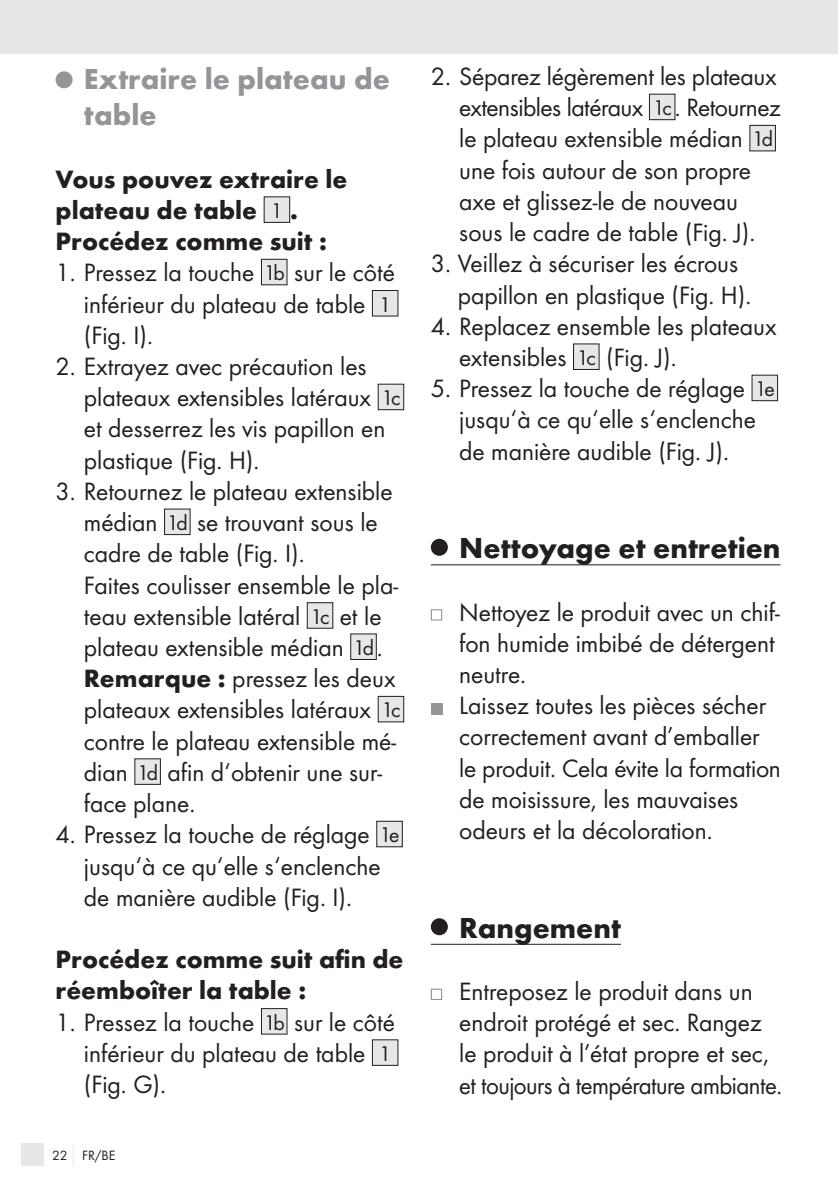
<style>
.page{position:relative;width:838px;height:1189px;background:#fff}
.page>*{position:absolute;margin:0;border:0;box-sizing:border-box;transform-origin:0 0}
.t1{font:700 30px "Futura";color:#231f20}
.t2{font:700 30px/36px "Futura";color:#939598}
.t3{font:26px/31.2px "Futura Boo";color:#231f20}
.t4{font:700 26px/31.2px "Futura";color:#231f20}
.t5{font:14px "Futura Boo";color:#231f20}
.s1{font-family:"Futura Boo";font-weight:400;font-size:22px}
.s2{font-size:22px}
.s3{font-family:"Futura";font-weight:700}
</style>
<div class="page">
<div style="left:0;top:0;width:837px;height:54px;background:#e6e7e9"></div>
<div style="left:21px;top:1143px;width:23px;height:22px;background:#e6e7e9"></div>
<svg style="left:73px;top:1143px;width:1px;height:22px"></svg>
<div style="left:56px;top:71px;width:17px;height:17px;background:#939598;border-radius:50%"></div>
<div style="left:264px;top:197px;width:25px;height:25px;background:#e6e7e9"></div>
<div style="left:263px;top:196px;width:27px;height:27px;border:1px solid #231f20"></div>
<div style="left:261px;top:259px;width:26px;height:26px;background:#e6e7e9"></div>
<div style="left:261px;top:259px;width:26px;height:26px;border:1px solid #231f20"></div>
<div style="left:372px;top:290px;width:25px;height:26px;background:#e6e7e9"></div>
<div style="left:371px;top:290px;width:27px;height:26px;border:1px solid #231f20"></div>
<div style="left:378px;top:384px;width:25px;height:25px;background:#e6e7e9"></div>
<div style="left:377px;top:383px;width:27px;height:27px;border:1px solid #231f20"></div>
<div style="left:164px;top:509px;width:26px;height:25px;background:#e6e7e9"></div>
<div style="left:164px;top:508px;width:26px;height:27px;border:1px solid #231f20"></div>
<div style="left:307px;top:602px;width:25px;height:26px;background:#e6e7e9"></div>
<div style="left:306px;top:602px;width:27px;height:26px;border:1px solid #231f20"></div>
<div style="left:350px;top:634px;width:26px;height:25px;background:#e6e7e9"></div>
<div style="left:350px;top:633px;width:26px;height:27px;border:1px solid #231f20"></div>
<div style="left:378px;top:696px;width:25px;height:25px;background:#e6e7e9"></div>
<div style="left:377px;top:695px;width:27px;height:27px;border:1px solid #231f20"></div>
<div style="left:135px;top:758px;width:25px;height:26px;background:#e6e7e9"></div>
<div style="left:376px;top:821px;width:26px;height:25px;background:#e6e7e9"></div>
<div style="left:376px;top:820px;width:26px;height:27px;border:1px solid #231f20"></div>
<div style="left:261px;top:1008px;width:26px;height:25px;background:#e6e7e9"></div>
<div style="left:261px;top:1007px;width:26px;height:27px;border:1px solid #231f20"></div>
<div style="left:372px;top:1039px;width:25px;height:26px;background:#e6e7e9"></div>
<hr style="left:430px;top:564px;width:350px;height:1px;background:#231f20">
<hr style="left:430px;top:943px;width:190px;height:1px;background:#231f20">
<div style="left:649px;top:94px;width:25px;height:26px;background:#e6e7e9"></div>
<div style="left:648px;top:94px;width:27px;height:26px;border:1px solid #231f20"></div>
<div style="left:749px;top:125px;width:26px;height:26px;background:#e6e7e9"></div>
<div style="left:573px;top:344px;width:25px;height:25px;background:#e6e7e9"></div>
<div style="left:572px;top:343px;width:27px;height:27px;border:1px solid #231f20"></div>
<div style="left:751px;top:375px;width:26px;height:25px;background:#e6e7e9"></div>
<div style="left:430px;top:538px;width:17px;height:17px;background:#231f20;border-radius:50%"></div>
<svg style="left:430px;top:609px;width:12px;height:11px"></svg>
<div style="left:430px;top:702px;width:12px;height:12px;background:#939598"></div>
<div style="left:430px;top:918px;width:17px;height:17px;background:#231f20;border-radius:50%"></div>
<svg style="left:430px;top:988px;width:12px;height:11px"></svg>
<p class="t2" style="left:84px;top:61px;width:307px">Extraire le plateau de table</p>
<p class="t4" style="left:55px;top:163px;width:293px">Vous pouvez extraire le plateau de table <span class="s1">1</span> .<br>Procédez comme suit :</p>
<p class="t3" style="left:84px;top:257px;width:312px;text-indent:-28px">1. Pressez la touche <span class="s2">1b</span> sur le côté inférieur du plateau de table <span class="s2">1 </span>(Fig. I).</p>
<p class="t3" style="left:84px;top:350px;width:318px;text-indent:-28px">2. Extrayez avec précaution les plateaux extensibles latéraux <span class="s2">1c </span>et desserrez les vis papillon en plastique (Fig. H).</p>
<p class="t3" style="left:84px;top:475px;width:318px;text-indent:-28px">3. Retournez le plateau extensible médian <span class="s2">1d</span> se trouvant sous le cadre de table (Fig. I).<br>Faites coulisser ensemble le pla&shy;teau extensible latéral <span class="s2">1c</span> et le plateau extensible médian <span class="s2">1d</span>.<br><span class="s3">Remarque :</span> pressez les deux plateaux extensibles latéraux <span class="s2">1c </span>contre le plateau extensible mé&shy;dian <span class="s2">1d</span> afin d‘obtenir une sur&shy;face plane.</p>
<p class="t3" style="left:84px;top:818px;width:317px;text-indent:-28px">4. Pressez la touche de réglage <span class="s2">1e </span>jusqu‘à ce qu‘elle s‘enclenche de manière audible (Fig. I).</p>
<p class="t4" style="left:56px;top:943px;width:349px">Procédez comme suit afin de réemboîter la table :</p>
<p class="t3" style="left:84px;top:1005px;width:312px;text-indent:-28px">1. Pressez la touche <span class="s2">1b</span> sur le côté inférieur du plateau de table <span class="s2">1 </span>(Fig. G).</p>
<p class="t5" style="left:52px;top:1146px;width:65px">22 FR/BE</p>
<p class="t3" style="left:459px;top:60px;width:323px;text-indent:-28px">2. Séparez légèrement les plateaux extensibles latéraux <span class="s2">1c</span> . Retournez le plateau extensible médian <span class="s2">1d </span>une fois autour de son propre axe et glissez-le de nouveau sous le cadre de table (Fig. J).</p>
<p class="t3" style="left:457px;top:248px;width:295px;text-indent:-27px">3. Veillez à sécuriser les écrous papillon en plastique (Fig. H).</p>
<p class="t3" style="left:459px;top:310px;width:319px;text-indent:-28px">4. Replacez ensemble les plateaux extensibles <span class="s2">1c</span> (Fig. J).</p>
<p class="t3" style="left:459px;top:372px;width:317px;text-indent:-28px">5. Pressez la touche de réglage <span class="s2">1e </span>jusqu‘à ce qu‘elle s‘enclenche de manière audible (Fig. J).</p>
<p class="t1" style="left:459px;top:529px;width:322px">Nettoyage et entretien</p>
<p class="t3" style="left:459px;top:596px;width:323px">Nettoyez le produit avec un chif&shy;fon humide imbibé de détergent neutre.<br>Laissez toutes les pièces sécher correctement avant d’emballer le produit. Cela évite la formation de moisissure, les mauvaises odeurs et la décoloration.</p>
<p class="t1" style="left:459px;top:908px;width:163px">Rangement</p>
<p class="t3" style="left:459px;top:975px;width:324px">Entreposez le produit dans un endroit protégé et sec. Rangez le produit à l’état propre et sec, et toujours à température ambiante.</p>
</div>
